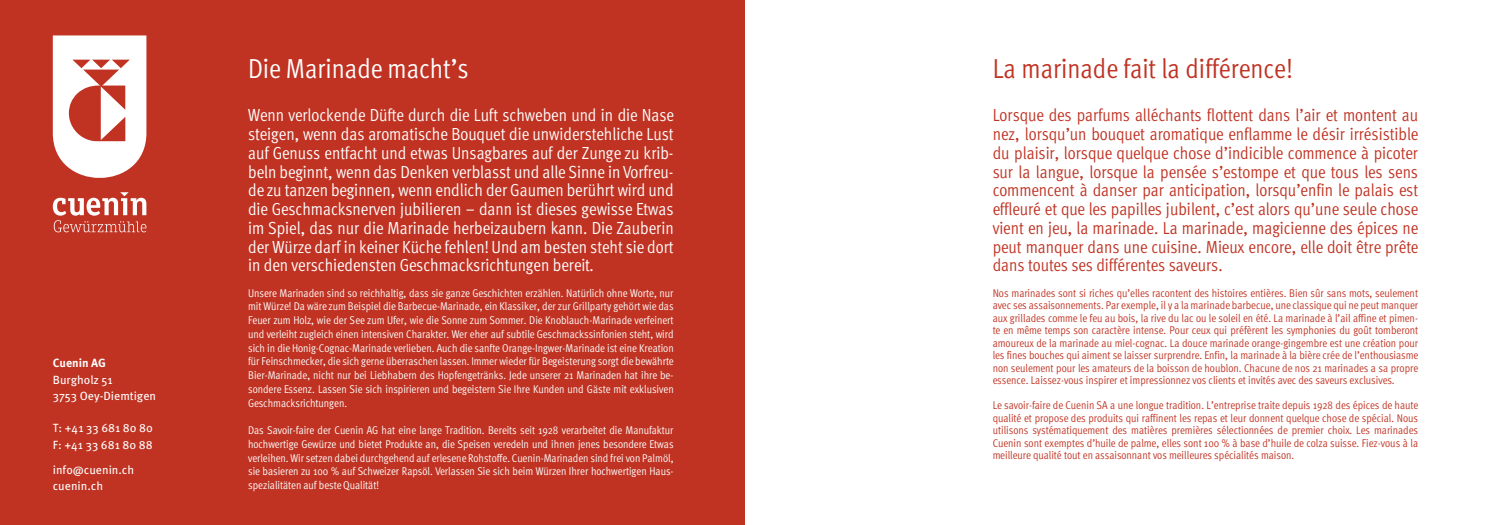
<style>
.page{position:relative;width:1489px;height:525px;background:#fff}
.page>*{position:absolute;margin:0;border:0;box-sizing:border-box;transform-origin:0 0}
.t1{font:condensed 27.5px "FF Meta Pro";color:#c03323}
.t2{font:condensed 27.5px "FF Meta Pro";color:#fff}
.t3{font:condensed 17.5px/18.8px "FF Meta Pro";letter-spacing:-.005em;color:#fff;text-align:justify}
.t4{font:condensed 17.5px/18.8px "FF Meta Pro";letter-spacing:-.005em;color:#c03323;text-align:justify}
.t5{font:11.88px/16.2px "FF Meta Pro";color:#fff}
.t6{font:700 11.88px "FF Meta Pro";color:#fff}
.t7{font:condensed 11.25px/13.8px "FF Meta Pro";letter-spacing:-.005em;color:#fff;text-align:justify}
.t8{font:condensed 11.25px/12.5px "FF Meta Pro";letter-spacing:-.005em;color:#c03323;text-align:justify}
</style>
<div class="page">
<div style="left:0;top:0;width:744px;height:524px;background:#c03323"></div>
<svg style="left:53px;top:35px;width:93px;height:197px"></svg>
<p class="t6" style="left:53px;top:354px;width:55px">Cuenin AG</p>
<p class="t5" style="left:53px;top:370px;width:105px">Burgholz 51<br>3753 Oey-Diemtigen</p>
<p class="t5" style="left:53px;top:419px;width:102px">T: +41 33 681 80 80<br>F: +41 33 681 80 88</p>
<p class="t5" style="left:53px;top:460px;width:83px">info@cuenin.ch cuenin.ch</p>
<h1 class="t2" style="left:248px;top:48px;width:222px">Die Marinade macht’s</h1>
<p class="t3" style="left:248px;top:105px;width:427px">Wenn verlockende Düfte durch die Luft schweben und in die Nase steigen, wenn das aromatische Bouquet die unwiderstehliche Lust auf Genuss entfacht und etwas Unsagbares auf der Zunge zu krib&shy;beln beginnt, wenn das Denken verblasst und alle Sinne in Vorfreu&shy;de zu tanzen beginnen, wenn endlich der Gaumen berührt wird und die Geschmacksnerven jubilieren – dann ist dieses gewisse Etwas im Spiel, das nur die Marinade herbeizaubern kann. Die Zauberin der Würze darf in keiner Küche fehlen! Und am besten steht sie dort in den verschiedensten Geschmacksrichtungen bereit.</p>
<p class="t7" style="left:248px;top:285px;width:427px">Unsere Marinaden sind so reichhaltig, dass sie ganze Geschichten erzählen. Natürlich ohne Worte, nur mit Würze! Da wäre zum Beispiel die Barbecue-Marinade, ein Klassiker, der zur Grillparty gehört wie das Feuer zum Holz, wie der See zum Ufer, wie die Sonne zum Sommer. Die Knoblauch-Marinade verfeinert und verleiht zugleich einen intensiven Charakter. Wer eher auf subtile Geschmackssinfonien steht, wird sich in die Honig-Cognac-Marinade verlieben. Auch die sanfte Orange-Ingwer-Marinade ist eine Kreation für Feinschmecker, die sich gerne überraschen lassen. Immer wieder für Begeisterung sorgt die bewährte Bier-Marinade, nicht nur bei Liebhabern des Hopfengetränks. Jede unserer 21 Marinaden hat ihre be&shy;sondere Essenz. Lassen Sie sich inspirieren und begeistern Sie Ihre Kunden und Gäste mit exklusiven Geschmacksrichtungen.</p>
<p class="t7" style="left:248px;top:422px;width:427px">Das Savoir-faire der Cuenin AG hat eine lange Tradition. Bereits seit 1928 verarbeitet die Manufaktur hochwertige Gewürze und bietet Produkte an, die Speisen veredeln und ihnen jenes besondere Etwas verleihen. Wir setzen dabei durchgehend auf erlesene Rohstoffe. Cuenin-Marinaden sind frei von Palmöl, sie basieren zu 100 % auf Schweizer Rapsöl. Verlassen Sie sich beim Würzen Ihrer hochwertigen Haus&shy;spezialitäten auf beste Qualität!</p>
<h1 class="t1" style="left:992px;top:48px;width:301px">La marinade fait la différence!</h1>
<p class="t4" style="left:992px;top:105px;width:427px">Lorsque des parfums alléchants flottent dans l’air et montent au nez, lorsqu’un bouquet aromatique enflamme le désir irrésistible du plaisir, lorsque quelque chose d’indicible commence à picoter sur la langue, lorsque la pensée s’estompe et que tous les sens commencent à danser par anticipation, lorsqu’enfin le palais est effleuré et que les papilles jubilent, c’est alors qu’une seule chose vient en jeu, la marinade. La marinade, magicienne des épices ne peut manquer dans une cuisine. Mieux encore, elle doit être prête dans toutes ses différentes saveurs.</p>
<p class="t8" style="left:992px;top:285px;width:427px">Nos marinades sont si riches qu’elles racontent des histoires entières. Bien sûr sans mots, seulement avec ses assaisonnements. Par exemple, il y a la marinade barbecue, une classique qui ne peut manquer aux grillades comme le feu au bois, la rive du lac ou le soleil en été. La marinade à l’ail affine et pimen&shy;te en même temps son caractère intense. Pour ceux qui préfèrent les symphonies du goût tomberont amoureux de la marinade au miel-cognac. La douce marinade orange-gingembre est une création pour les fines bouches qui aiment se laisser surprendre. Enfin, la marinade à la bière crée de l’enthousiasme non seulement pour les amateurs de la boisson de houblon. Chacune de nos 21 marinades a sa propre essence. Laissez-vous inspirer et impressionnez vos clients et invités avec des saveurs exclusives.</p>
<p class="t8" style="left:992px;top:398px;width:427px">Le savoir-faire de Cuenin SA a une longue tradition. L’entreprise traite depuis 1928 des épices de haute qualité et propose des produits qui raffinent les repas et leur donnent quelque chose de spécial. Nous utilisons systématiquement des matières premières sélectionnées de premier choix. Les marinades Cuenin sont exemptes d’huile de palme, elles sont 100 % à base d’huile de colza suisse. Fiez-vous à la meilleure qualité tout en assaisonnant vos meilleures spécialités maison.</p>
</div>
